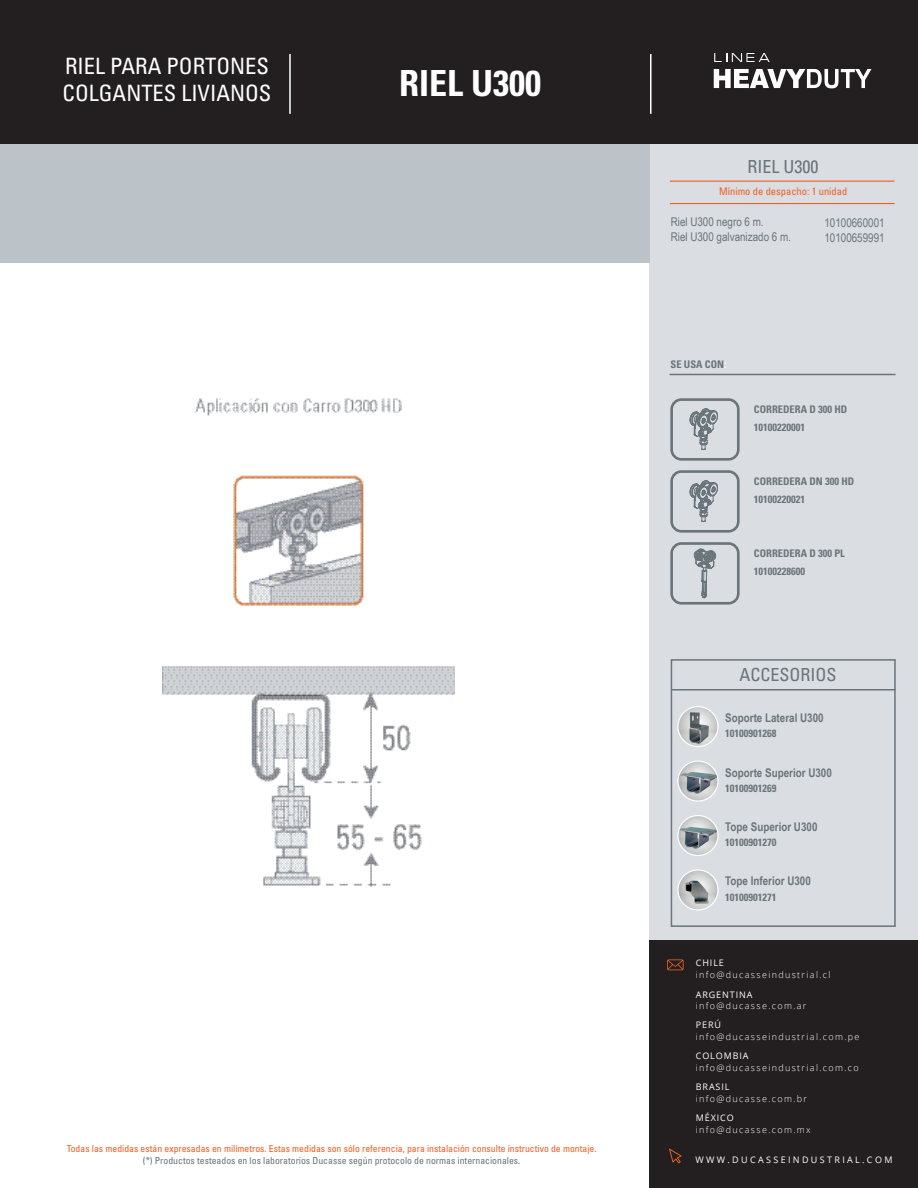
<style>
.page{position:relative;width:918px;height:1188px;background:#fff}
.page>*{position:absolute;margin:0;border:0;box-sizing:border-box;transform-origin:0 0}
.t1{font:700 condensed 36px "Univers";color:#fff}
.t2{font:condensed 22.5px/27px "Univers";color:#fff}
.t3{font:condensed 18px "Univers";color:#6a747b}
.t4{font:700 12px "Arial Narrow";color:#6a747b}
.t5{font:12px/15px "Arial Narrow";color:#6a747b}
.t6{font:700 condensed 10.5px "Univers";color:#6a747b}
.t7{font:condensed 10.5px "Univers";color:#f25d21}
.t8{font:condensed 9.75px "Univers";color:#f25d21}
.t9{font:condensed 9.75px "Univers";color:#6a747b}
.t10{font:300 9px "Open Sans";letter-spacing:.15em;color:#fff}
.t11{font:9px "Open Sans";letter-spacing:.1em;color:#fff}
.t12{font:9px "Open Sans";letter-spacing:.26em;color:#fff}
.s1{color:#fff}
</style>
<div class="page">
<div style="left:0;top:0;width:918px;height:144px;background:#231f20"></div>
<div style="left:650px;top:144px;width:268px;height:1044px;background:#dadee2"></div>
<div style="left:0;top:144px;width:650px;height:118px;background:#bcc3c8"></div>
<hr style="left:289px;top:54px;width:2px;height:60px;background:#fff">
<svg style="left:714px;top:53px;width:56px;height:9px"></svg>
<svg style="left:714px;top:69px;width:158px;height:19px"></svg>
<hr style="left:650px;top:54px;width:2px;height:60px;background:#fff">
<div style="left:650px;top:940px;width:268px;height:248px;background:#231f20"></div>
<svg style="left:669px;top:1149px;width:13px;height:14px"></svg>
<svg style="left:667px;top:959px;width:17px;height:11px"></svg>
<hr style="left:670px;top:181px;width:224px;height:1px;background:#f25d21">
<hr style="left:670px;top:203px;width:224px;height:1px;background:#f25d21">
<div style="left:670px;top:398px;width:70px;height:63px;border:3px solid #6a747b;border-radius:10px"></div>
<div style="left:670px;top:470px;width:70px;height:63px;border:3px solid #6a747b;border-radius:10px"></div>
<div style="left:670px;top:542px;width:70px;height:63px;border:3px solid #6a747b;border-radius:10px"></div>
<hr style="left:671px;top:689px;width:225px;height:2px;background:#6a747b">
<div style="left:671px;top:659px;width:225px;height:268px;border:2px solid #6a747b"></div>
<hr style="left:670px;top:374px;width:226px;height:1px;background:#6a747b">
<svg style="left:690px;top:408px;width:28px;height:42px"></svg>
<svg style="left:690px;top:480px;width:28px;height:42px"></svg>
<img style="left:678px;top:816px;width:40px;height:39px;border-radius:20px">
<div style="left:677px;top:815px;width:42px;height:41px;border:1px solid #fff;border-radius:50%"></div>
<img style="left:678px;top:707px;width:40px;height:40px;border-radius:20px">
<div style="left:677px;top:706px;width:42px;height:41px;border:1px solid #fff;border-radius:50%"></div>
<img style="left:678px;top:761px;width:40px;height:40px;border-radius:20px">
<div style="left:677px;top:760px;width:42px;height:42px;border:1px solid #fff;border-radius:50%"></div>
<img style="left:678px;top:870px;width:40px;height:40px;border-radius:20px">
<div style="left:677px;top:869px;width:42px;height:42px;border:1px solid #fff;border-radius:50%"></div>
<img style="left:162px;top:398px;width:293px;height:489px">
<svg style="left:694px;top:549px;width:22px;height:49px"></svg>
<h2 class="t2" style="left:63px;top:53px;width:210px">RIEL PARA PORTONES<br>COLGANTES LIVIANOS</h2>
<h1 class="t1" style="left:399px;top:61px;width:143px">RIEL U300</h1>
<p class="t8" style="left:67px;top:1142px;width:531px">Todas las medidas están expresadas en milímetros. Estas medidas son sólo referencia, para instalación consulte instructivo de montaje.</p>
<p class="t9" style="left:143px;top:1154px;width:379px">(*) Productos testeados en los laboratorios Ducasse según protocolo de normas internacionales.</p>
<h3 class="t3" style="left:748px;top:155px;width:72px">RIEL U300</h3>
<p class="t7" style="left:719px;top:184px;width:130px">Mínimo de despacho: 1 unidad</p>
<h3 class="t5" style="left:671px;top:214px;width:122px">Riel U300 negro 6 m.<br>Riel U300 galvanizado 6 m.</h3>
<h3 class="t5" style="left:824px;top:215px;width:62px">10100660001<br>10100659991</h3>
<p class="t6" style="left:671px;top:358px;width:58px">SE USA CON<span class="s1">:</span></p>
<p class="t6" style="left:754px;top:403px;width:95px">CORREDERA D 300 HD</p>
<p class="t6" style="left:754px;top:420px;width:53px">10100220001</p>
<p class="t6" style="left:754px;top:475px;width:102px">CORREDERA DN 300 HD</p>
<p class="t6" style="left:754px;top:492px;width:53px">10100220021</p>
<p class="t6" style="left:754px;top:547px;width:92px">CORREDERA D 300 PL</p>
<p class="t6" style="left:754px;top:564px;width:53px">10100228600</p>
<h3 class="t3" style="left:740px;top:664px;width:99px">ACCESORIOS</h3>
<h3 class="t4" style="left:725px;top:709px;width:100px">Soporte Lateral U300</h3>
<p class="t6" style="left:725px;top:727px;width:53px">10100901268</p>
<h3 class="t4" style="left:725px;top:763px;width:108px">Soporte Superior U300</h3>
<p class="t6" style="left:725px;top:782px;width:53px">10100901269</p>
<h3 class="t4" style="left:725px;top:818px;width:94px">Tope Superior U300</h3>
<p class="t6" style="left:725px;top:836px;width:53px">10100901270</p>
<h3 class="t4" style="left:725px;top:872px;width:87px">Tope Inferior U300</h3>
<p class="t6" style="left:725px;top:891px;width:53px">10100901271</p>
<p class="t11" style="left:696px;top:957px;width:30px">CHILE</p>
<p class="t10" style="left:696px;top:1000px;width:112px">info@ducasse.com.ar</p>
<p class="t10" style="left:696px;top:969px;width:136px">info@ducasseindustrial.cl</p>
<p class="t11" style="left:696px;top:988px;width:58px">ARGENTINA</p>
<p class="t11" style="left:696px;top:1019px;width:27px">PERÚ</p>
<p class="t10" style="left:696px;top:1031px;width:165px">info@ducasseindustrial.com.pe</p>
<p class="t11" style="left:696px;top:1050px;width:54px">COLOMBIA</p>
<p class="t10" style="left:696px;top:1061px;width:165px">info@ducasseindustrial.com.co</p>
<p class="t11" style="left:696px;top:1081px;width:35px">BRASIL</p>
<p class="t10" style="left:696px;top:1092px;width:113px">info@ducasse.com.br</p>
<p class="t11" style="left:696px;top:1112px;width:40px">MÉXICO</p>
<p class="t12" style="left:696px;top:1153px;width:198px">WWW.DUCASSEINDUSTRIAL.COM</p>
<p class="t10" style="left:696px;top:1123px;width:116px">info@ducasse.com.mx</p>
</div>
